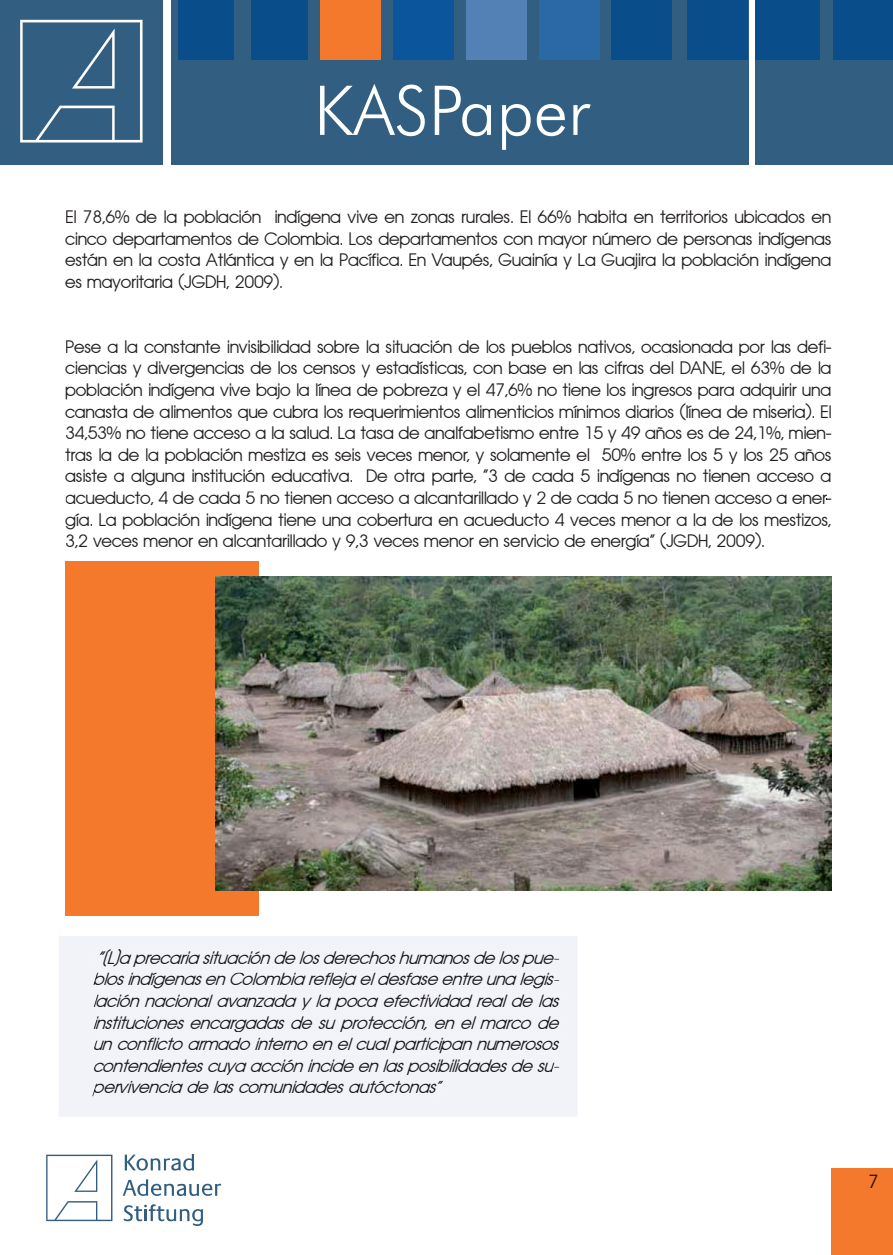
<style>
.page{position:relative;width:893px;height:1255px;background:#fff}
.page>*{position:absolute;margin:0;border:0;box-sizing:border-box;transform-origin:0 0}
.t1{font:300 68.7px "Futura BT";color:#fff}
.t2{font:18px/21.6px "Avantage Normal";color:#231f20;text-align:justify}
.t3{font:italic 18px/21.6px "Avantage Normal";color:#18161b;text-align:justify}
.t4{font:18px "Avant Garde";color:#210f04}
</style>
<div class="page">
<div style="left:831px;top:1168px;width:62px;height:86px;background:#f4792d"></div>
<div style="left:0;top:0;width:163px;height:164px;background:#315e81"></div>
<svg style="left:20px;top:20px;width:123px;height:122px"></svg>
<div style="left:171px;top:0;width:577px;height:164px;background:#315e81"></div>
<div style="left:756px;top:0;width:137px;height:164px;background:#315e81"></div>
<div style="left:320px;top:0;width:60px;height:59px;background:#f4792d"></div>
<div style="left:178px;top:0;width:55px;height:59px;background:#094d8a"></div>
<div style="left:252px;top:0;width:56px;height:59px;background:#094d8a"></div>
<div style="left:393px;top:0;width:60px;height:59px;background:#0b559d"></div>
<div style="left:467px;top:0;width:60px;height:59px;background:#5481b5"></div>
<div style="left:539px;top:0;width:60px;height:59px;background:#2a69a5"></div>
<div style="left:612px;top:0;width:60px;height:59px;background:#094d8a"></div>
<div style="left:688px;top:0;width:60px;height:59px;background:#094d8a"></div>
<div style="left:756px;top:0;width:64px;height:59px;background:#094d8a"></div>
<div style="left:833px;top:0;width:60px;height:59px;background:#094d8a"></div>
<svg style="left:46px;top:1154px;width:66px;height:66px"></svg>
<svg style="left:125px;top:1154px;width:69px;height:16px"></svg>
<svg style="left:124px;top:1204px;width:79px;height:21px"></svg>
<svg style="left:123px;top:1179px;width:98px;height:16px"></svg>
<div style="left:66px;top:561px;width:193px;height:355px;background:#f4792d"></div>
<div style="left:59px;top:936px;width:518px;height:180px;background:#f2f3f8"></div>
<div style="left:92px;top:948px;width:467px;height:18px;background:#f2f3f8"></div>
<div style="left:92px;top:972px;width:467px;height:16px;background:#f2f3f8"></div>
<div style="left:92px;top:994px;width:470px;height:59px;background:#f2f3f8"></div>
<div style="left:92px;top:1059px;width:467px;height:15px;background:#f2f3f8"></div>
<div style="left:92px;top:1080px;width:352px;height:16px;background:#f2f3f8"></div>
<img style="left:215px;top:577px;width:616px;height:313px">
<h1 class="t1" style="left:314px;top:69px;width:277px">KASPaper</h1>
<p class="t2" style="left:66px;top:206px;width:767px">El 78,6% de la población indígena vive en zonas rurales. El 66% habita en territorios ubicados en cinco departamentos de Colombia. Los departamentos con mayor número de personas indígenas están en la costa Atlántica y en la Pacífica. En Vaupés, Guainía y La Guajira la población indígena es mayoritaria (JGDH, 2009).</p>
<p class="t2" style="left:66px;top:336px;width:767px">Pese a la constante invisibilidad sobre la situación de los pueblos nativos, ocasionada por las defi&shy;ciencias y divergencias de los censos y estadísticas, con base en las cifras del DANE, el 63% de la población indígena vive bajo la línea de pobreza y el 47,6% no tiene los ingresos para adquirir una canasta de alimentos que cubra los requerimientos alimenticios mínimos diarios (línea de miseria). El 34,53% no tiene acceso a la salud. La tasa de analfabetismo entre 15 y 49 años es de 24,1%, mien&shy;tras la de la población mestiza es seis veces menor, y solamente el 50% entre los 5 y los 25 años asiste a alguna institución educativa. De otra parte, “3 de cada 5 indígenas no tienen acceso a acueducto, 4 de cada 5 no tienen acceso a alcantarillado y 2 de cada 5 no tienen acceso a ener&shy;gía. La población indígena tiene una cobertura en acueducto 4 veces menor a la de los mestizos, 3,2 veces menor en alcantarillado y 9,3 veces menor en servicio de energía” (JGDH, 2009).</p>
<p class="t3" style="left:93px;top:946px;width:473px">“[L]aprecariasituacióndelosderechoshumanosdelospue&shy;blosindígenasenColombiareflejaeldesfaseentreunalegis&shy;laciónnacionalavanzaday lapocaefectividadrealdelas institucionesencargadasdesuprotección,enelmarcode unconflictoarmadointernoenelcualparticipannumerosos contendientescuyaacciónincideenlasposibilidadesdesu&shy;pervivenciadelascomunidadesautóctonas”</p>
<p class="t4" style="left:868px;top:1169px;width:11px">7</p>
</div>
